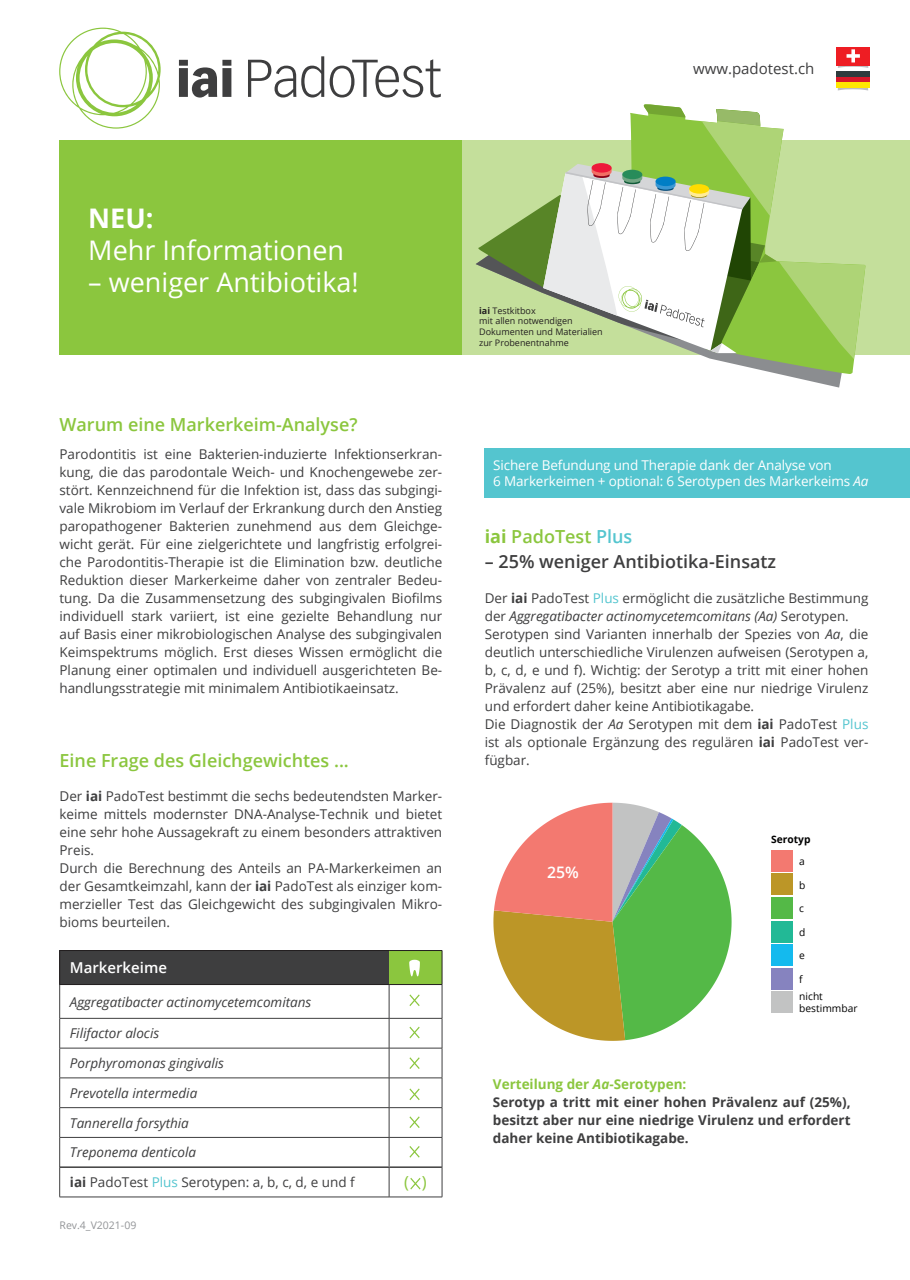
<style>
.page{position:relative;width:910px;height:1280px;background:#fff}
.page>*{position:absolute;margin:0;border:0;box-sizing:border-box;transform-origin:0 0}
.t1{font:27px "Open Sans";color:#fff}
.t2{font:700 27px "Open Sans";color:#fff}
.t3{font:600 18px "Open Sans";color:#8bc63e}
.t4{font:600 18px "Open Sans";color:#3e3e3f}
.t5{font:16.65px "Open Sans";color:#8bc63e}
.t6{font:600 15.9px "Open Sans";color:#fff}
.t7{font:15px "Open Sans";color:#3e3e3f}
.t8{font:600 15px "Open Sans";color:#fff}
.t9{font:13.5px/18px "Open Sans";color:#3e3e3f}
.t10{font:700 13.5px/18px "Open Sans";color:#3e3e3f}
.t11{font:italic 13.5px "Open Sans";color:#3e3e3f}
.t12{font:13.5px/16.2px "Open Sans";letter-spacing:-.01em;color:#fff}
.t13{font:10.5px "Open Sans";color:#939598}
.t14{font:10.2px/17.2px "Open Sans";color:#000001}
.t15{font:700 10.2px "Open Sans";color:#000001}
.t16{font:9px/10.8px "Open Sans";color:#231f20}
.s1{font-weight:700}
.s2{color:#54c5cf}
.s3{font-style:italic}
.s4{color:#8bc63e}
.s5{font-style:italic;color:#8bc63e}
</style>
<div class="page">
<div style="left:60px;top:140px;width:403px;height:215px;background:#8bc63e"></div>
<div style="left:462px;top:140px;width:448px;height:215px;background:#c4df9b"></div>
<svg style="left:784px;top:375px;width:58px;height:13px"></svg>
<svg style="left:476px;top:104px;width:390px;height:271px"></svg>
<div style="left:485px;top:448px;width:425px;height:50px;background:#54c5cf"></div>
<div style="left:60px;top:950px;width:329px;height:34px;background:#3e3e3f"></div>
<div style="left:389px;top:950px;width:53px;height:34px;background:#8bc63e"></div>
<hr style="left:60px;top:950px;width:329px;height:1px;background:#231f20">
<hr style="left:59px;top:951px;width:1px;height:33px;background:#231f20">
<hr style="left:389px;top:950px;width:53px;height:1px;background:#231f20">
<hr style="left:442px;top:951px;width:1px;height:33px;background:#231f20">
<hr style="left:60px;top:984px;width:329px;height:1px;background:#231f20">
<hr style="left:389px;top:984px;width:53px;height:1px;background:#231f20">
<hr style="left:59px;top:985px;width:1px;height:33px;background:#3e3e3f">
<hr style="left:389px;top:985px;width:1px;height:33px;background:#3e3e3f">
<hr style="left:442px;top:985px;width:1px;height:33px;background:#3e3e3f">
<hr style="left:60px;top:1018px;width:329px;height:1px;background:#3e3e3f">
<hr style="left:59px;top:1018px;width:1px;height:30px;background:#3e3e3f">
<hr style="left:389px;top:1018px;width:53px;height:1px;background:#3e3e3f">
<hr style="left:389px;top:1018px;width:1px;height:30px;background:#3e3e3f">
<hr style="left:442px;top:1018px;width:1px;height:30px;background:#3e3e3f">
<hr style="left:60px;top:1048px;width:329px;height:1px;background:#3e3e3f">
<hr style="left:59px;top:1048px;width:1px;height:30px;background:#3e3e3f">
<hr style="left:389px;top:1048px;width:53px;height:1px;background:#3e3e3f">
<hr style="left:389px;top:1048px;width:1px;height:30px;background:#3e3e3f">
<hr style="left:442px;top:1048px;width:1px;height:30px;background:#3e3e3f">
<hr style="left:60px;top:1078px;width:329px;height:1px;background:#3e3e3f">
<hr style="left:389px;top:1078px;width:53px;height:1px;background:#3e3e3f">
<hr style="left:60px;top:1107px;width:329px;height:1px;background:#3e3e3f">
<svg style="left:59px;top:1078px;width:1px;height:59px"></svg>
<hr style="left:389px;top:1107px;width:53px;height:1px;background:#3e3e3f">
<svg style="left:442px;top:1078px;width:1px;height:59px"></svg>
<hr style="left:59px;top:1167px;width:1px;height:30px;background:#3e3e3f">
<hr style="left:442px;top:1167px;width:1px;height:30px;background:#3e3e3f">
<hr style="left:60px;top:1197px;width:329px;height:1px;background:#3e3e3f">
<hr style="left:389px;top:1197px;width:53px;height:1px;background:#3e3e3f">
<hr style="left:60px;top:1137px;width:329px;height:1px;background:#3e3e3f">
<hr style="left:59px;top:1137px;width:1px;height:30px;background:#3e3e3f">
<hr style="left:389px;top:1137px;width:53px;height:1px;background:#3e3e3f">
<svg style="left:389px;top:1078px;width:1px;height:119px"></svg>
<hr style="left:442px;top:1137px;width:1px;height:30px;background:#3e3e3f">
<hr style="left:60px;top:1166px;width:329px;height:2px;background:#3e3e3f">
<hr style="left:389px;top:1166px;width:53px;height:2px;background:#3e3e3f">
<svg style="left:409px;top:1116px;width:11px;height:12px"></svg>
<svg style="left:409px;top:960px;width:11px;height:16px"></svg>
<svg style="left:409px;top:994px;width:11px;height:12px"></svg>
<svg style="left:409px;top:1027px;width:11px;height:11px"></svg>
<svg style="left:409px;top:1146px;width:11px;height:12px"></svg>
<svg style="left:409px;top:1057px;width:11px;height:12px"></svg>
<svg style="left:409px;top:1088px;width:11px;height:12px"></svg>
<svg style="left:410px;top:1178px;width:11px;height:11px"></svg>
<svg style="left:179px;top:56px;width:262px;height:42px"></svg>
<svg style="left:59px;top:28px;width:102px;height:101px"></svg>
<svg style="left:493px;top:803px;width:239px;height:238px"></svg>
<div style="left:772px;top:850px;width:21px;height:22px;background:#f37970"></div>
<div style="left:772px;top:873px;width:21px;height:22px;background:#bc9627"></div>
<div style="left:772px;top:897px;width:21px;height:22px;background:#54b947"></div>
<div style="left:772px;top:921px;width:21px;height:21px;background:#22b996"></div>
<div style="left:772px;top:944px;width:21px;height:22px;background:#14baee"></div>
<div style="left:772px;top:968px;width:21px;height:21px;background:#8683bf"></div>
<div style="left:772px;top:991px;width:21px;height:22px;background:#c2c3c3"></div>
<div style="left:836px;top:47px;width:34px;height:19px;background:#ee1d23"></div>
<svg style="left:836px;top:49px;width:34px;height:42px"></svg>
<p class="t7" style="left:693px;top:58px;width:123px">www.padotest.ch</p>
<h1 class="t2" style="left:88px;top:199px;width:67px">NEU:</h1>
<h1 class="t1" style="left:88px;top:232px;width:257px">Mehr Informationen</h1>
<h1 class="t1" style="left:88px;top:264px;width:272px">– weniger Antibiotika!</h1>
<h2 class="t3" style="left:60px;top:412px;width:300px">Warum eine Markerkeim-Analyse?</h2>
<p class="t9" style="left:60px;top:444px;width:384px;text-align:justify">Parodontitis ist eine Bakterien-induzierte Infektionserkran&shy;kung, die das parodontale Weich- und Knochengewebe zer&shy;stört. Kennzeichnend für die Infektion ist, dass das subgingi&shy;vale Mikrobiom im Verlauf der Erkrankung durch den Anstieg paropathogener Bakterien zunehmend aus dem Gleichge&shy;wicht gerät. Für eine zielgerichtete und langfristig erfolgrei&shy;che Parodontitis-Therapie ist die Elimination bzw. deutliche Reduktion dieser Markerkeime daher von zentraler Bedeu&shy;tung. Da die Zusammensetzung des subgingivalen Biofilms individuell stark variiert, ist eine gezielte Behandlung nur auf Basis einer mikrobiologischen Analyse des subgingivalen Keimspektrums möglich. Erst dieses Wissen ermöglicht die Planung einer optimalen und individuell ausgerichteten Be&shy;handlungsstrategie mit minimalem Antibiotikaeinsatz.</p>
<h2 class="t3" style="left:60px;top:748px;width:291px">Eine Frage des Gleichgewichtes ...</h2>
<p class="t9" style="left:60px;top:786px;width:384px">Der <span class="s1">iai</span> PadoTest bestimmt die sechs bedeutendsten Marker&shy;keime mittels modernster DNA-Analyse-Technik und bietet eine sehr hohe Aussagekraft zu einem besonders attraktiven Preis.<br>Durch die Berechnung des Anteils an PA-Markerkeimen an der Gesamtkeimzahl, kann der <span class="s1">iai</span> PadoTest als einziger kom&shy;merzieller Test das Gleichgewicht des subgingivalen Mikro&shy;bioms beurteilen.</p>
<p class="t8" style="left:70px;top:957px;width:99px">Markerkeime</p>
<p class="t11" style="left:70px;top:992px;width:243px">Aggregatibacter actinomycetemcomitans</p>
<p class="t11" style="left:70px;top:1024px;width:91px">Filifactor alocis</p>
<p class="t11" style="left:70px;top:1054px;width:156px">Porphyromonas gingivalis</p>
<p class="t11" style="left:70px;top:1084px;width:129px">Prevotella intermedia</p>
<p class="t11" style="left:70px;top:1113px;width:120px">Tannerella forsythia</p>
<p class="t11" style="left:70px;top:1143px;width:128px">Treponema denticola</p>
<p class="t9" style="left:70px;top:1173px;width:286px"><span class="s1">iai</span> PadoTest <span class="s2">Plus</span> Serotypen: a, b, c, d, e und f</p>
<p class="t5" style="left:404px;top:1171px;width:24px">( )</p>
<p class="t13" style="left:60px;top:1217px;width:78px">Rev.4_V2021-09</p>
<p class="t16" style="left:479px;top:305px;width:125px"><span class="s1">iai</span> Testkitbox<br>mit allen notwendigen<br>Dokumenten und Materialien zur Probenentnahme</p>
<p class="t12" style="left:493px;top:457px;width:377px">Sichere Befundung und Therapie dank der Analyse von<br>6 Markerkeimen + optional: 6 Serotypen des Markerkeims <span class="s3">Aa</span></p>
<h2 class="t3" style="left:485px;top:524px;width:149px"><span class="s1">iai</span> PadoTest <span class="s2">Plus</span></h2>
<h2 class="t4" style="left:485px;top:549px;width:293px">– 25% weniger Antibiotika-Einsatz</h2>
<p class="t9" style="left:485px;top:588px;width:385px">Der <span class="s1">iai</span> PadoTest <span class="s2">Plus</span> ermöglicht die zusätzliche Bestimmung der <span class="s3">Aggregatibacter actinomycetemcomitans (Aa)</span> Serotypen.<br>Serotypen sind Varianten innerhalb der Spezies von <span class="s3">Aa</span>, die deutlich unterschiedliche Virulenzen aufweisen (Serotypen a, b, c, d, e und f). Wichtig: der Serotyp a tritt mit einer hohen Prävalenz auf (25%), besitzt aber eine nur niedrige Virulenz und erfordert daher keine Antibiotikagabe.<br>Die Diagnostik der <span class="s3">Aa</span> Serotypen mit dem <span class="s1">iai</span> PadoTest <span class="s2">Plus </span>ist als optionale Ergänzung des regulären <span class="s1">iai</span> PadoTest ver&shy;fügbar.</p>
<p class="t6" style="left:547px;top:862px;width:33px">25%</p>
<p class="t15" style="left:771px;top:832px;width:41px">Serotyp</p>
<p class="t14" style="left:799px;top:853px;width:7px">a</p>
<p class="t14" style="left:799px;top:876px;width:8px">b</p>
<p class="t14" style="left:799px;top:900px;width:6px">c</p>
<p class="t14" style="left:799px;top:924px;width:8px">d</p>
<p class="t14" style="left:799px;top:946px;width:7px">e</p>
<p class="t14" style="left:799px;top:970px;width:25px">f nicht</p>
<p class="t14" style="left:799px;top:999px;width:60px">bestimmbar</p>
<p class="t10" style="left:493px;top:1074px;width:359px"><span class="s4">Verteilung der</span> <span class="s5">Aa</span><span class="s4">-Serotypen:<br></span>Serotyp a tritt mit einer hohen Prävalenz auf (25%), besitzt aber nur eine niedrige Virulenz und erfordert daher keine Antibiotikagabe.</p>
</div>
